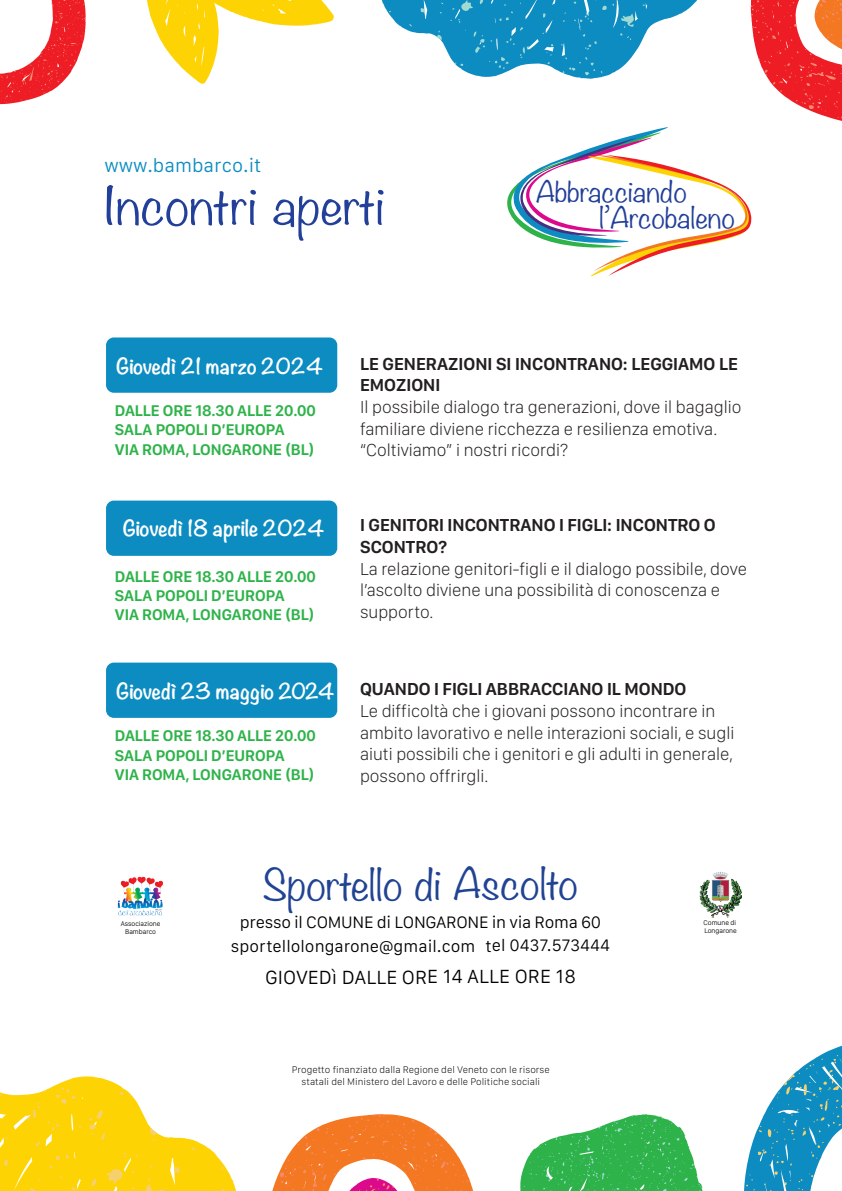
<style>
.page{position:relative;width:842px;height:1191px;background:#fff}
.page>*{position:absolute;margin:0;border:0;box-sizing:border-box;transform-origin:0 0}
.t1{font:300 47.2px "Noteworthy";color:#223f99;scale:1.13 1}
.t2{font:300 38.2px "Noteworthy";color:#204393;scale:1.13 1}
.t3{font:300 26px "Noteworthy";color:#223f99;scale:1.13 1}
.t4{font:300 19.8px "SF Compact Text";color:#000001}
.t5{font:300 19.8px "SF Compact Text";color:#0c8cc1}
.t6{font:700 19.6px "Noteworthy";color:#fff}
.t7{font:100 18px/21.6px "SF Compact Display";color:#231f20}
.t8{font:600 18px/21.6px "SF Compact Display";color:#231f20}
.t9{font:300 17.2px "SF Compact Text";color:#000001}
.t10{font:300 17.2px "SF Compact Text";letter-spacing:-.02em;color:#000001}
.t11{font:600 16px/19.2px "SF Compact Display";color:#2eb34a}
.t12{font:100 10px/12px "SF Compact Text";color:#000001;text-align:center}
.t13{font:300 7px/7.8px "SF Compact Display";color:#000001}
</style>
<div class="page">
<div style="left:106px;top:337px;width:231px;height:56px;background:#0c8cc1;border-radius:8px"></div>
<svg style="left:744px;top:1045px;width:98px;height:146px"></svg>
<svg style="left:0;top:0;width:86px;height:105px"></svg>
<svg style="left:147px;top:0;width:187px;height:84px"></svg>
<svg style="left:272px;top:1114px;width:201px;height:77px"></svg>
<svg style="left:520px;top:1114px;width:183px;height:77px"></svg>
<svg style="left:0;top:1076px;width:236px;height:115px"></svg>
<svg style="left:381px;top:0;width:461px;height:276px"></svg>
<img style="left:699px;top:871px;width:43px;height:47px">
<img style="left:118px;top:876px;width:45px;height:40px">
<div style="left:106px;top:662px;width:231px;height:56px;background:#0c8cc1;border-radius:8px"></div>
<div style="left:106px;top:500px;width:231px;height:56px;background:#0c8cc1;border-radius:8px"></div>
<p class="t5" style="left:104px;top:153px;width:159px">www.bambarco.it</p>
<h1 class="t1" style="left:104px;top:164px;width:250px">Incontri aperti</h1>
<h3 class="t3" style="left:536px;top:169px;width:135px">Abbracciando</h3>
<h3 class="t3" style="left:599px;top:194px;width:121px">l’Arcobaleno</h3>
<p class="t6" style="left:116px;top:348px;width:209px">Giovedì 21 marzo 2024</p>
<p class="t11" style="left:115px;top:401px;width:203px">DALLE ORE 18.30 ALLE 20.00<br>SALA POPOLI DʼEUROPA<br>VIA ROMA, LONGARONE (BL)</p>
<p class="t6" style="left:123px;top:510px;width:204px">Giovedì 18 aprile 2024</p>
<p class="t11" style="left:115px;top:567px;width:203px">DALLE ORE 18.30 ALLE 20.00<br>SALA POPOLI DʼEUROPA<br>VIA ROMA, LONGARONE (BL)</p>
<p class="t6" style="left:116px;top:673px;width:220px">Giovedì 23 maggio 2024</p>
<p class="t11" style="left:115px;top:726px;width:203px">DALLE ORE 18.30 ALLE 20.00<br>SALA POPOLI DʼEUROPA<br>VIA ROMA, LONGARONE (BL)</p>
<p class="t8" style="left:360px;top:353px;width:379px">LE GENERAZIONI SI INCONTRANO: LEGGIAMO LE<br>EMOZIONI</p>
<p class="t7" style="left:360px;top:396px;width:383px">Il possibile dialogo tra generazioni, dove il bagaglio familiare diviene ricchezza e resilienza emotiva. “Coltiviamo” i nostri ricordi?</p>
<p class="t8" style="left:360px;top:514px;width:357px">I GENITORI INCONTRANO I FIGLI: INCONTRO O<br>SCONTRO?</p>
<p class="t7" style="left:360px;top:557px;width:389px">La relazione genitori-figli e il dialogo possibile, dove lʼascolto diviene una possibilità di conoscenza e supporto.</p>
<p class="t8" style="left:360px;top:678px;width:328px">QUANDO I FIGLI ABBRACCIANO IL MONDO</p>
<p class="t7" style="left:360px;top:700px;width:376px">Le difficoltà che i giovani possono incontrare in ambito lavorativo e nelle interazioni sociali, e sugli aiuti possibili che i genitori e gli adulti in generale, possono offrirgli.</p>
<p class="t13" style="left:121px;top:919px;width:41px;text-align:center">Associazione<br>Bambarco</p>
<h2 class="t2" style="left:263px;top:851px;width:280px">Sportello di Ascolto</h2>
<p class="t9" style="left:231px;top:935px;width:381px">sportellolongarone@gmail.com tel 0437.573444</p>
<p class="t4" style="left:265px;top:965px;width:312px">GIOVEDì DALLE ORE 14 ALLE ORE 18</p>
<p class="t10" style="left:240px;top:912px;width:363px">presso il COMUNE di LONGARONE in via Roma 60</p>
<p class="t12" style="left:292px;top:1063px;width:260px">Progetto finanziato dalla Regione del Veneto con le risorse statali del Ministero del Lavoro e delle Politiche sociali</p>
<p class="t13" style="left:703px;top:918px;width:35px">Comune di<br>Longarone</p>
</div>
